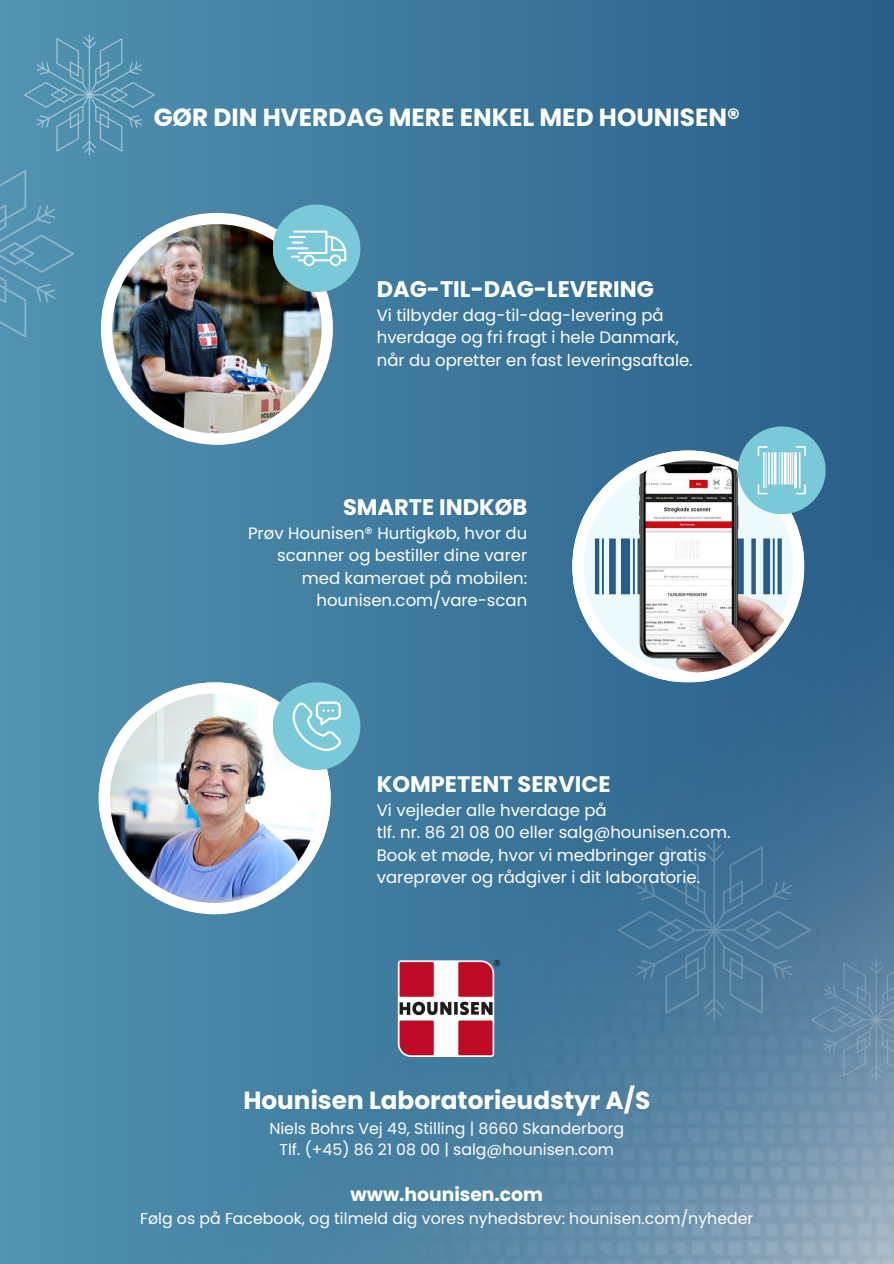
<style>
.page{position:relative;width:894px;height:1264px;background:#fff}
.page>*{position:absolute;margin:0;border:0;box-sizing:border-box;transform-origin:0 0}
.t1{font:700 24.75px "Poppins";color:#fff}
.t2{font:700 22.5px "Poppins";color:#fff}
.t3{font:700 18.75px "Poppins";color:#fff}
.t4{font:16.5px/22.5px "Poppins";color:#fff}
.t5{font:15.75px/21.3px "Poppins";color:#fff;text-align:center}
</style>
<div class="page">
<div style="left:0;top:0;width:893px;height:1263px;background:linear-gradient(to right,#5193b0,#285e88)"></div>
<img style="left:0;top:533px;width:893px;height:730px">
<img style="left:101px;top:213px;width:232px;height:232px">
<svg style="left:572px;top:450px;width:232px;height:232px"></svg>
<img style="left:99px;top:682px;width:231px;height:232px">
<img style="left:393px;top:960px;width:108px;height:96px">
<svg style="left:617px;top:840px;width:276px;height:240px;background:#4e7c9d"></svg>
<svg style="left:24px;top:34px;width:130px;height:121px;background:#5794b0"></svg>
<svg style="left:0;top:164px;width:74px;height:179px;background:#5494b0"></svg>
<img style="left:586px;top:460px;width:212px;height:212px;border-radius:50%">
<div style="left:272px;top:204px;width:88px;height:88px;background:#7ac9d8;border-radius:50%"></div>
<hr style="left:287px;top:247px;width:21px;height:2px;background:#fff">
<svg style="left:289px;top:230px;width:57px;height:36px"></svg>
<div style="left:737px;top:426px;width:88px;height:88px;background:#7ac9d8;border-radius:50%"></div>
<div style="left:272px;top:682px;width:88px;height:88px;background:#7ac9d8;border-radius:50%"></div>
<svg style="left:757px;top:446px;width:48px;height:48px"></svg>
<svg style="left:292px;top:701px;width:49px;height:50px"></svg>
<h1 class="t1" style="left:154px;top:100px;width:587px">GØR DIN HVERDAG MERE ENKEL MED HOUNISEN®</h1>
<h2 class="t2" style="left:377px;top:273px;width:278px">DAG-TIL-DAG-LEVERING</h2>
<p class="t4" style="left:377px;top:304px;width:317px">Vi tilbyder dag-til-dag-levering på hverdage og fri fragt i hele Danmark, når du opretter en fast leveringsaftale.</p>
<h2 class="t2" style="left:343px;top:491px;width:186px">SMARTE INDKØB</h2>
<p class="t4" style="left:248px;top:521px;width:281px;text-align:right">Prøv Hounisen® Hurtigkøb, hvor du scanner og bestiller dine varer med kameraet på mobilen: hounisen.com/vare-scan</p>
<h2 class="t2" style="left:377px;top:768px;width:235px">KOMPETENT SERVICE</h2>
<p class="t4" style="left:377px;top:798px;width:355px">Vi vejleder alle hverdage på<br>tlf. nr. 86 21 08 00 eller salg@hounisen.com.<br>Book et møde, hvor vi medbringer gratis vareprøver og rådgiver i dit laboratorie.</p>
<h1 class="t1" style="left:243px;top:1083px;width:408px">Hounisen Laboratorieudstyr A/S</h1>
<p class="t5" style="left:269px;top:1117px;width:356px">Niels Bohrs Vej 49, Stilling | 8660 Skanderborg<br>Tlf. (+45) 86 21 08 00 | salg@hounisen.com</p>
<p class="t3" style="left:350px;top:1181px;width:194px">www.hounisen.com</p>
<p class="t5" style="left:140px;top:1207px;width:614px">Følg os på Facebook, og tilmeld dig vores nyhedsbrev: hounisen.com/nyheder</p>
</div>
